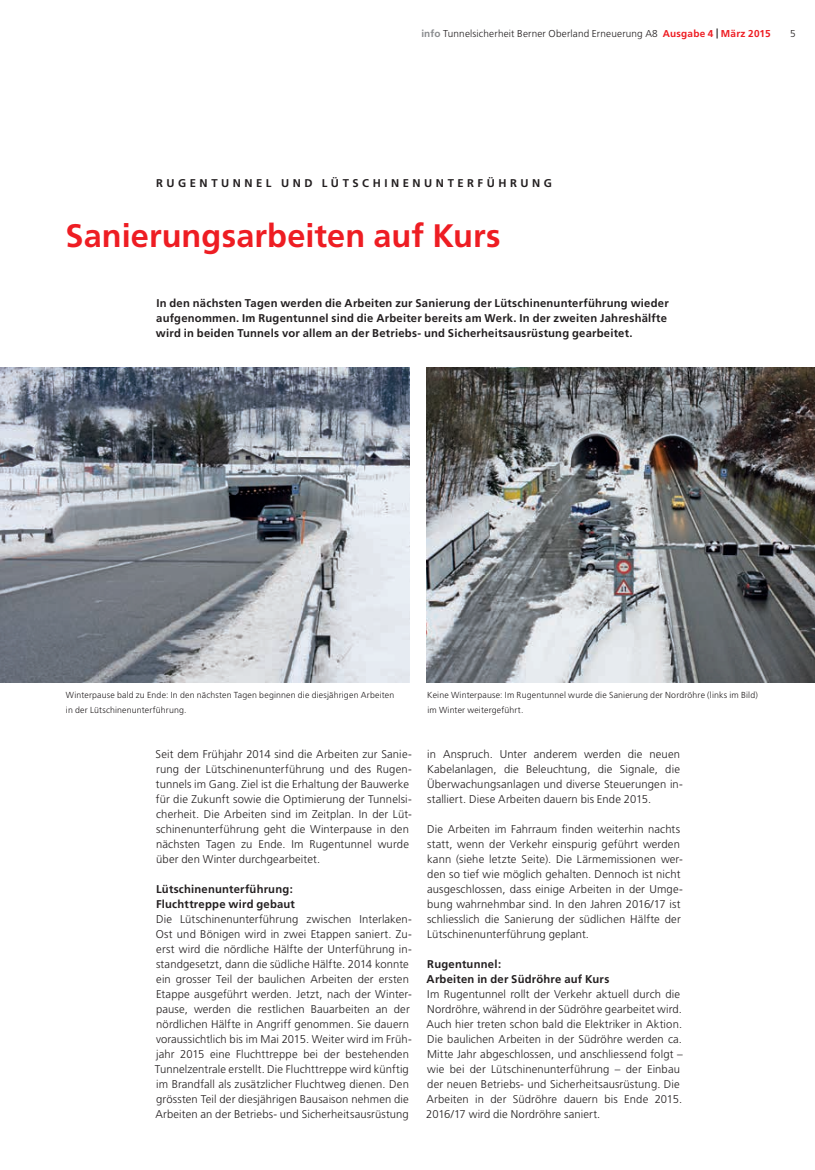
<style>
.page{position:relative;width:815px;height:1170px;background:#fff}
.page>*{position:absolute;margin:0;border:0;box-sizing:border-box;transform-origin:0 0}
.t1{font:700 32.5px "Frutiger LT Std";color:#ee1d23}
.t2{font:300 11.25px/15px "Frutiger LT Std";letter-spacing:.01em;color:#231f20}
.t3{font:700 11.25px/15px "Frutiger LT Std";letter-spacing:.02em;color:#231f20}
.t4{font:700 11.25px "Frutiger LT Std";letter-spacing:.315em;color:#231f20}
.t5{font:300 10px "Frutiger LT Std";letter-spacing:.02em;color:#231f20}
.t6{font:300 8.75px/15px "Frutiger LT Std";letter-spacing:.02em;color:#231f20}
.s1{font-weight:700;color:#8a8c8f}
.s2{font-weight:700;color:#ee1d23}
.s3{font-weight:700}
</style>
<div class="page">
<img style="left:427px;top:367px;width:388px;height:315px">
<img style="left:0;top:367px;width:409px;height:315px">
<p class="t5" style="left:421px;top:28px;width:351px"><span class="s1">info</span> Tunnelsicherheit Berner Oberland Erneuerung A8 <span class="s2">Ausgabe 4</span> <span class="s3">|</span> <span class="s2">März 2015</span></p>
<p class="t5" style="left:790px;top:28px;width:7px">5</p>
<p class="t4" style="left:156px;top:177px;width:397px">RUGENTUNNEL UND LÜTSCHINENUNTERFÜHRUNG</p>
<h1 class="t1" style="left:66px;top:217px;width:437px">Sanierungsarbeiten auf Kurs</h1>
<p class="t3" style="left:156px;top:296px;width:514px">In den nächsten Tagen werden die Arbeiten zur Sanierung der Lütschinenunterführung wieder aufgenommen. Im Rugentunnel sind die Arbeiter bereits am Werk. In der zweiten Jahreshälfte wird in beiden Tunnels vor allem an der Betriebs- und Sicherheitsausrüstung gearbeitet.</p>
<p class="t6" style="left:66px;top:687px;width:330px">Winterpause bald zu Ende: In den nächsten Tagen beginnen die diesjährigen Arbeiten in der Lütschinenunterführung.</p>
<p class="t6" style="left:427px;top:687px;width:332px">Keine Winterpause: Im Rugentunnel wurde die Sanierung der Nordröhre (links im Bild) im Winter weitergeführt.</p>
<p class="t2" style="left:156px;top:746px;width:258px">Seit dem Frühjahr 2014 sind die Arbeiten zur Sanie&shy;rung der Lütschinenunterführung und des Rugen&shy;tunnels im Gang. Ziel ist die Erhaltung der Bauwerke für die Zukunft sowie die Optimierung der Tunnelsi&shy;cherheit. Die Arbeiten sind im Zeitplan. In der Lüt&shy;schinenunterführung geht die Winterpause in den nächsten Tagen zu Ende. Im Rugentunnel wurde über den Winter durchgearbeitet.</p>
<p class="t3" style="left:156px;top:881px;width:140px">Lütschinenunterführung:<br>Fluchttreppe wird gebaut</p>
<p class="t2" style="left:155px;top:911px;width:258px">Die Lütschinenunterführung zwischen Interlaken-Ost und Bönigen wird in zwei Etappen saniert. Zu&shy;erst wird die nördliche Hälfte der Unterführung in&shy;standgesetzt, dann die südliche Hälfte. 2014 konnte ein grosser Teil der baulichen Arbeiten der ersten Etappe ausgeführt werden. Jetzt, nach der Winter&shy;pause, werden die restlichen Bauarbeiten an der nördlichen Hälfte in Angriff genommen. Sie dauern voraussichtlich bis im Mai 2015. Weiter wird im Früh&shy;jahr 2015 eine Fluchttreppe bei der bestehenden Tunnelzentrale erstellt. Die Fluchttreppe wird künftig im Brandfall als zusätzlicher Fluchtweg dienen. Den grössten Teil der diesjährigen Bausaison nehmen die Arbeiten an der Betriebs- und Sicherheitsausrüstung</p>
<p class="t2" style="left:427px;top:746px;width:257px">in Anspruch. Unter anderem werden die neuen Kabelanlagen, die Beleuchtung, die Signale, die Überwachungsanlagen und diverse Steuerungen in&shy;stalliert. Diese Arbeiten dauern bis Ende 2015.</p>
<p class="t2" style="left:427px;top:821px;width:257px">Die Arbeiten im Fahrraum finden weiterhin nachts statt, wenn der Verkehr einspurig geführt werden kann (siehe letzte Seite). Die Lärmemissionen wer&shy;den so tief wie möglich gehalten. Dennoch ist nicht ausgeschlossen, dass einige Arbeiten in der Umge&shy;bung wahrnehmbar sind. In den Jahren 2016/17 ist schliesslich die Sanierung der südlichen Hälfte der Lütschinenunterführung geplant.</p>
<p class="t3" style="left:427px;top:956px;width:184px">Rugentunnel:<br>Arbeiten in der Südröhre auf Kurs</p>
<p class="t2" style="left:426px;top:986px;width:258px">Im Rugentunnel rollt der Verkehr aktuell durch die Nordröhre, während in der Südröhre gearbeitet wird.<br>Auch hier treten schon bald die Elektriker in Aktion.<br>Die baulichen Arbeiten in der Südröhre werden ca.<br>Mitte Jahr abgeschlossen, und anschliessend folgt – wie bei der Lütschinenunterführung – der Einbau der neuen Betriebs- und Sicherheitsausrüstung. Die Arbeiten in der Südröhre dauern bis Ende 2015.<br>2016/17 wird die Nordröhre saniert.</p>
</div>
